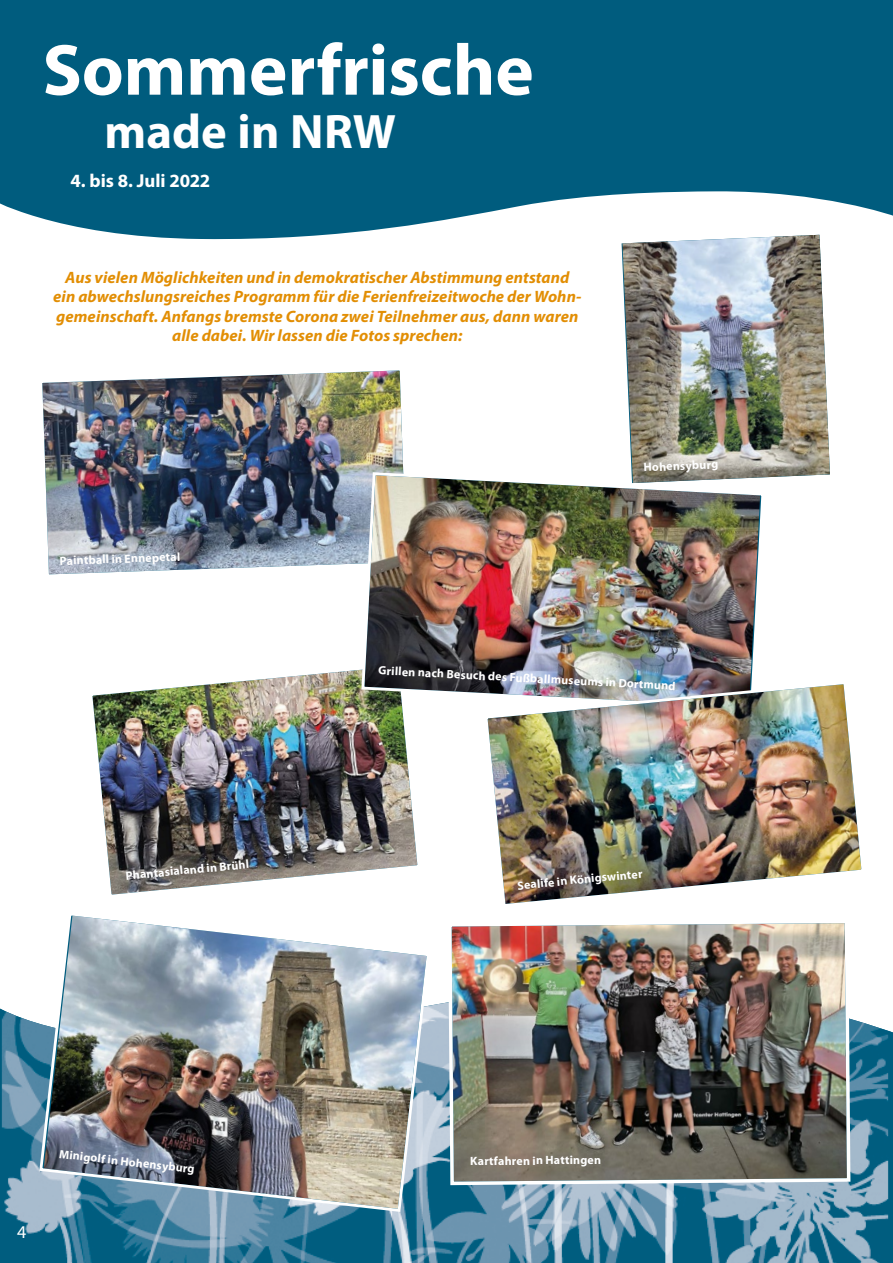
<style>
.page{position:relative;width:893px;height:1263px;background:#fff}
.page>*{position:absolute;margin:0;border:0;box-sizing:border-box;transform-origin:0 0}
.t1{font:700 72.9px "Myriad Pro";color:#fff}
.t2{font:700 48.6px "Myriad Pro";color:#fff}
.t3{font:700 18.75px "Myriad Pro";letter-spacing:-.005em;color:#fff}
.t4{font:18px "Myriad Pro";color:#fff}
.t5{font:italic 700 16.5px/19.5px "Myriad Pro";letter-spacing:.005em;color:#e28e04;text-align:center}
.t6{font:700 12px "Myriad Pro";letter-spacing:.005em;color:#fff}
</style>
<div class="page">
<img style="left:95px;top:724px;width:323px;height:171px">
<img style="left:42px;top:370px;width:362px;height:354px">
<img style="left:360px;top:471px;width:402px;height:240px">
<svg style="left:0;top:0;width:893px;height:240px;background:#196c8a"></svg>
<img style="left:0;top:1002px;width:893px;height:261px">
<img style="left:622px;top:235px;width:208px;height:248px">
<img style="left:446px;top:923px;width:406px;height:264px">
<img style="left:38px;top:915px;width:393px;height:298px">
<img style="left:483px;top:679px;width:379px;height:225px">
<h1 class="t1" style="left:43px;top:23px;width:493px">Sommerfrische</h1>
<h2 class="t2" style="left:104px;top:100px;width:293px">made in NRW</h2>
<p class="t3" style="left:70px;top:169px;width:141px">4. bis 8. Juli 2022</p>
<p class="t5" style="left:53px;top:267px;width:530px">Aus vielen Möglichkeiten und in demokratischer Abstimmung entstand ein abwechslungsreiches Programm für die Ferienfreizeitwoche der Wohn&shy;gemeinschaft. Anfangs bremste Corona zwei Teilnehmer aus, dann waren alle dabei. Wir lassen die Fotos sprechen:</p>
<p class="t6" style="left:60px;top:553px;width:122px;rotate:-2deg">Paintball in Ennepetal</p>
<p class="t6" style="left:643px;top:460px;width:76px;rotate:-3deg">Hohensyburg</p>
<p class="t6" style="left:125px;top:868px;width:125px;rotate:-6deg">Phantasialand in Brühl</p>
<p class="t6" style="left:379px;top:662px;width:299px;rotate:3deg">Grillen nach Besuch des Fußballmuseums in Dortmund</p>
<p class="t6" style="left:517px;top:878px;width:127px;rotate:-6deg">Sealife in Königswinter</p>
<p class="t4" style="left:17px;top:1221px;width:11px">4</p>
<p class="t6" style="left:60px;top:1146px;width:138px;rotate:6deg">Minigolf in Hohensyburg</p>
<p class="t6" style="left:470px;top:1152px;width:132px">Kartfahren in Hattingen</p>
</div>
